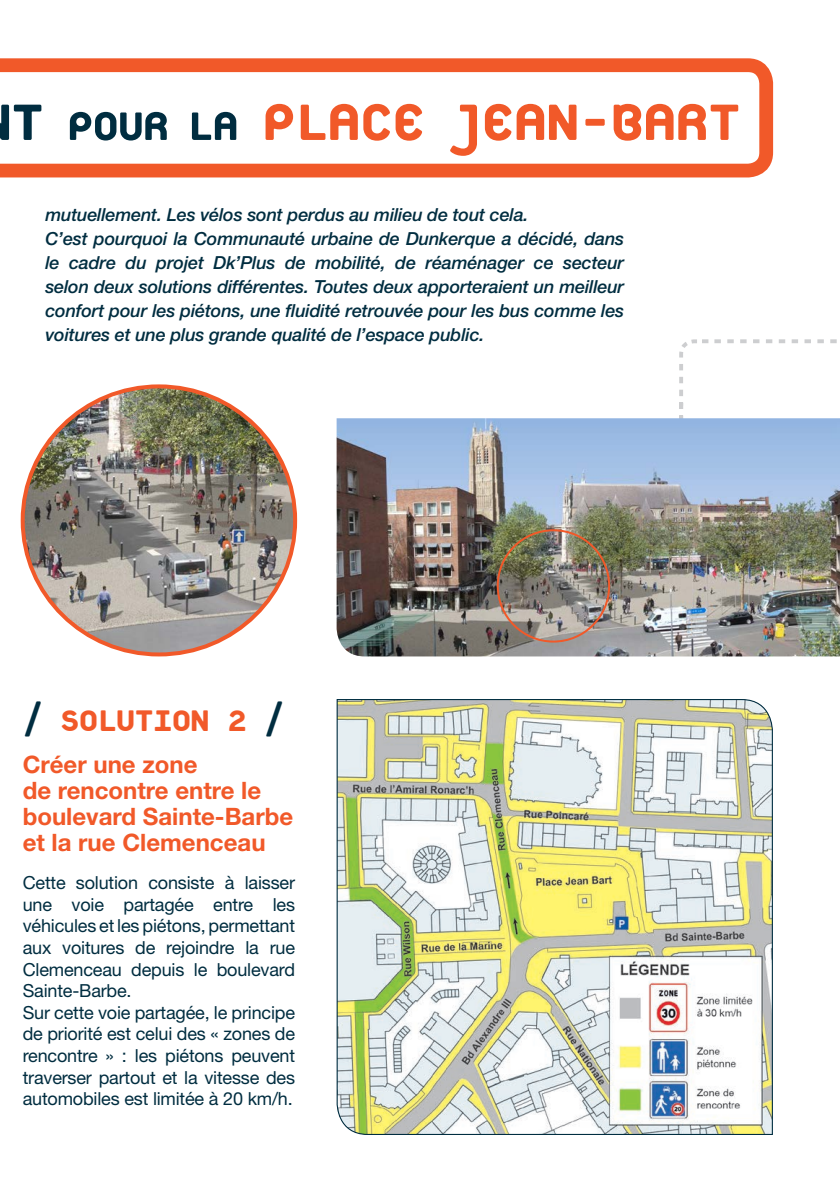
<style>
.page{position:relative;width:840px;height:1191px;background:#fff}
.page>*{position:absolute;margin:0;border:0;box-sizing:border-box;transform-origin:0 0}
.t1{font:800 76.4px "Platelet";letter-spacing:-.04em;color:#f15929}
.t2{font:800 44px "Platelet";letter-spacing:-.04em;color:#f15929}
.t3{font:700 24px/26px "Helvetica Neue";color:#f15929}
.t4{font:italic 500 18px/24px "Helvetica Neue";letter-spacing:-.01em;color:#002d40}
.t5{font:18px/21.6px "Helvetica Neue";letter-spacing:-.01em;color:#002d40;text-align:justify}
.s1{color:#002d40}
.s2{font-size:59.4px;color:#002d40}
</style>
<div class="page">
<svg style="left:0;top:58px;width:774px;height:120px"></svg>
<svg style="left:336px;top:699px;width:437px;height:436px"></svg>
<svg style="left:679px;top:339px;width:157px;height:79px"></svg>
<img style="left:336px;top:418px;width:503px;height:238px">
<div style="left:496px;top:529px;width:113px;height:113px;border:2px solid #f15929;border-radius:50%"></div>
<img style="left:23px;top:388px;width:272px;height:266px">
<h1 class="t1" style="left:10px;top:84px;width:733px"><span class="s1">T</span> <span class="s2">POUR LA</span> PLACE JEAN-BART</h1>
<p class="t4" style="left:45px;top:202px;width:580px">mutuellement. Les vélos sont perdus au milieu de tout cela.<br>C’est pourquoi la Communauté urbaine de Dunkerque a décidé, dans le cadre du projet Dk’Plus de mobilité, de réaménager ce secteur selon deux solutions différentes. Toutes deux apporteraient un meilleur confort pour les piétons, une fluidité retrouvée pour les bus comme les voitures et une plus grande qualité de l’espace public.</p>
<p class="t2" style="left:23px;top:699px;width:263px"><span class="s1">/</span> SOLUTION 2 <span class="s1">/</span></p>
<p class="t3" style="left:23px;top:751px;width:176px">Créer une zone</p>
<p class="t3" style="left:23px;top:777px;width:272px">de rencontre entre le boulevard Sainte-Barbe et la rue Clemenceau</p>
<p class="t5" style="left:23px;top:871px;width:274px">Cette solution consiste à laisser une voie partagée entre les véhicules et les piétons, permettant aux voitures de rejoindre la rue Clemenceau depuis le boulevard Sainte-Barbe.</p>
<p class="t5" style="left:23px;top:1001px;width:274px">Sur cette voie partagée, le principe de priorité est celui des « zones de rencontre » : les piétons peuvent traverser partout et la vitesse des automobiles est limitée à 20 km/h.</p>
</div>
